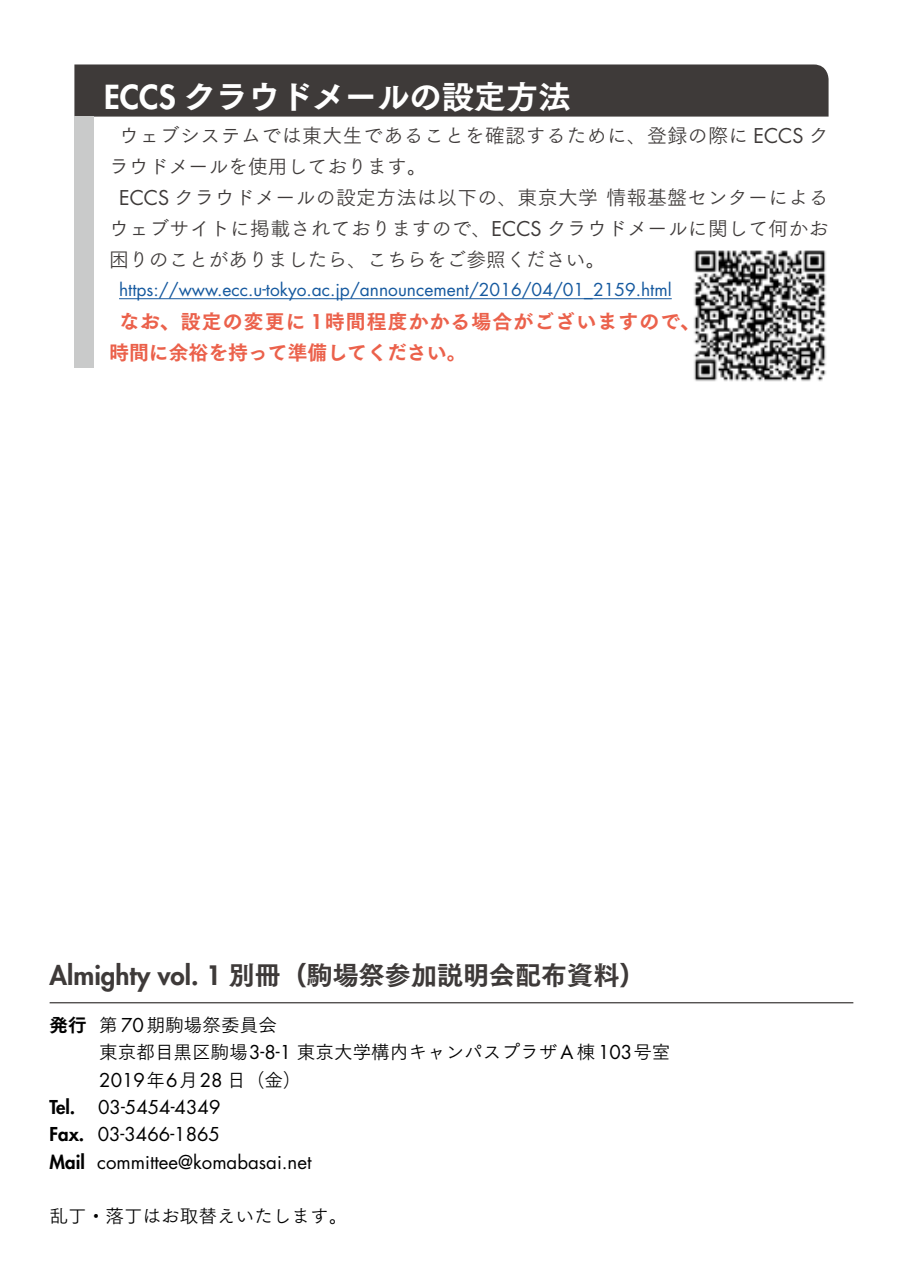
<style>
.page{position:relative;width:903px;height:1275px;background:#fff}
.page>*{position:absolute;margin:0;border:0;box-sizing:border-box;transform-origin:0 0}
.t1{font:32.2px "Tsuku Go Pro E";color:#fff}
.t2{font:26.07px "Tsuku Go Pro E";color:#3e3a39}
.t3{font:19.78px "Tsuku Go Pr 5 N R";letter-spacing:.015em;color:#3e3a39}
.t4{font:19.78px/31px "Tsuku Go Pro E";letter-spacing:.055em;color:#eb614b}
.t5{font:18.55px/27.3px "Futura";color:#000}
.t6{font:18.55px/27.3px "Tsuku Go Pr 5 N R";color:#000}
.t7{font:17.32px "Futura";color:#15599f}
.s1{font-family:"Futura";font-weight:800}
.s2{font-family:"UD Kakugo Small Pr 6 L"}
.s3{font-family:"Futura"}
.s4{font-family:"UD Kakugo Small Pr 6 B"}
.s5{font-family:"Tsuku Go Pro E"}
.s6{font-family:"Tsuku Go Pr 5 N R"}
.s7{font-weight:800}
</style>
<div class="page">
<hr style="left:50px;top:1002px;width:803px;height:1px;background:#3e3a39">
<div style="left:74px;top:64px;width:754px;height:53px;background:#3e3a39"></div>
<div style="left:74px;top:117px;width:20px;height:65px;background:#c9caca"></div>
<div style="left:74px;top:179px;width:20px;height:96px;background:#c9caca"></div>
<div style="left:74px;top:272px;width:20px;height:31px;background:#c9caca"></div>
<hr style="left:119px;top:298px;width:553px;height:1px;background:#15599f">
<div style="left:74px;top:303px;width:20px;height:65px;background:#c9caca"></div>
<img style="left:694px;top:250px;width:132px;height:132px">
<h1 class="t1" style="left:104px;top:68px;width:468px"><span class="s1">ECCS</span> クラウドメールの設定方法</h1>
<p class="t3" style="left:119px;top:119px;width:711px">ウェブシステムでは東大生であることを確認するために<span class="s2">、</span>登録の際に <span class="s3">ECCS</span> ク</p>
<p class="t3" style="left:109px;top:150px;width:319px">ラウドメールを使用しております<span class="s2">。</span></p>
<p class="t3" style="left:119px;top:181px;width:711px"><span class="s3">ECCS</span> クラウドメールの設定方法は以下の<span class="s2">、</span>東京大学情報基盤センターによる</p>
<p class="t3" style="left:109px;top:212px;width:721px">ウェブサイトに掲載されておりますので<span class="s2">、</span><span class="s3">ECCS</span> クラウドメールに関して何かお</p>
<p class="t3" style="left:109px;top:243px;width:498px">困りのことがありましたら<span class="s2">、</span>こちらをご参照ください<span class="s2">。</span></p>
<p class="t7" style="left:119px;top:278px;width:554px">https://www.ecc.u-tokyo.ac.jp/announcement/2016/04/01_2159.html</p>
<p class="t4" style="left:109px;top:304px;width:592px;text-indent:10px">なお<span class="s4">、</span>設定の変更に <span class="s1">1</span>時間程度かかる場合がございますので<span class="s4">、</span>時間に余裕を持って準備してください<span class="s4">。</span></p>
<h2 class="t2" style="left:50px;top:952px;width:597px"><span class="s1">Almighty vol. 1</span> 別冊<span class="s4">（</span>駒場祭参加説明会配布資料<span class="s4">）</span></h2>
<p class="t6" style="left:99px;top:1010px;width:573px;text-indent:-50px"><span class="s5">発行</span> 第 <span class="s3">70</span>期駒場祭委員会<br>東京都目黒区駒場<span class="s3">3-8-1</span> 東京大学構内キャンパスプラザ <span class="s3">A</span> 棟<span class="s3">103</span>号室</p>
<p class="t5" style="left:50px;top:1066px;width:263px;text-indent:50px">2019<span class="s6">年</span>6<span class="s6">月</span>28 <span class="s6">日</span><span class="s2">（</span><span class="s6">金</span><span class="s2">）<br></span><span class="s7">Tel.</span> 03-5454-4349<br><span class="s7">Fax.</span> 03-3466-1865<br><span class="s7">Mail</span> committee@komabasai.net</p>
<p class="t6" style="left:50px;top:1201px;width:299px">乱丁<span class="s2">・</span>落丁はお取替えいたします<span class="s2">。</span></p>
</div>
